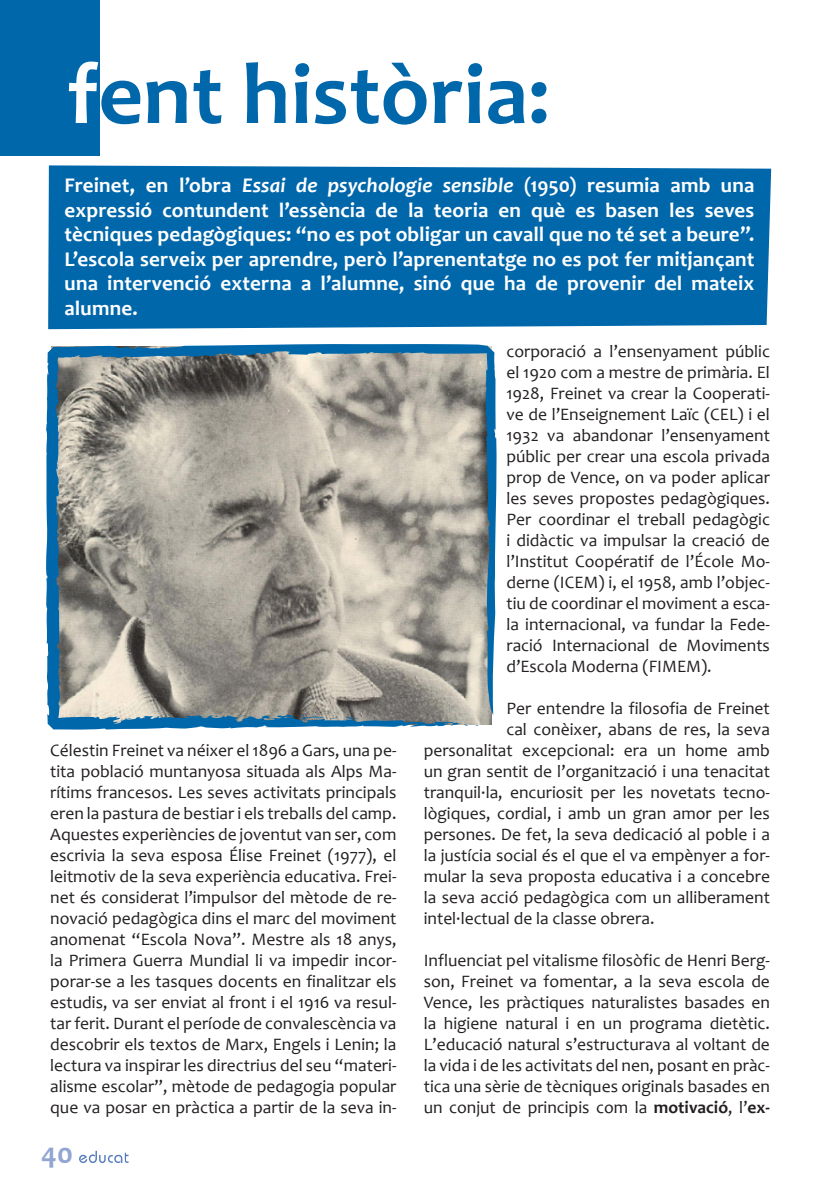
<style>
.page{position:relative;width:819px;height:1191px;background:#fff}
.page>*{position:absolute;margin:0;border:0;box-sizing:border-box;transform-origin:0 0}
.t1{font:700 87.5px "Candara";color:#0067aa}
.t2{font:700 29.75px "Candara";color:#92a5d3}
.t3{font:700 21px/24.5px "Candara";letter-spacing:.005em;color:#fff;text-align:justify}
.biog{font:17.5px/21px "Candara";color:#231f20;text-align:justify}
.s1{color:#fff}
.s2{font-style:italic}
.s3{font-weight:700}
</style>
<div class="page">
<svg style="left:79px;top:1150px;width:49px;height:13px"></svg>
<div style="left:0;top:0;width:100px;height:156px;background:#0067aa"></div>
<div style="left:48px;top:165px;width:723px;height:164px;background:#0067aa"></div>
<svg style="left:46px;top:344px;width:451px;height:386px;background:#999c99"></svg>
<svg style="left:462px;top:724px;width:18px;height:2px"></svg>
<svg style="left:329px;top:717px;width:10px;height:2px"></svg>
<svg style="left:297px;top:715px;width:8px;height:2px"></svg>
<p class="t1" style="left:67px;top:40px;width:485px"><span class="s1">f</span>ent història:</p>
<p class="t3" style="left:64px;top:173px;width:691px">Freinet, en l’obra <span class="s2">Essai de psychologie sensible</span> (1950) resumia amb una expressió contundent l’essència de la teoria en què es basen les seves tècniques pedagògiques: “no es pot obligar un cavall que no té set a beure”.<br>L’escola serveix per aprendre, però l’aprenentatge no es pot fer mitjançant una intervenció externa a l’alumne, sinó que ha de provenir del mateix alumne.</p>
<p class="biog" style="left:50px;top:740px;width:348px">Célestin Freinet va néixer el 1896 a Gars, una pe&shy;tita població muntanyosa situada als Alps Ma&shy;rítims francesos. Les seves activitats principals eren la pastura de bestiar i els treballs del camp.<br>Aquestes experiències de joventut van ser, com escrivia la seva esposa Élise Freinet (1977), el leitmotiv de la seva experiència educativa. Frei&shy;net és considerat l’impulsor del mètode de re&shy;novació pedagògica dins el marc del moviment anomenat “Escola Nova”. Mestre als 18 anys, la Primera Guerra Mundial li va impedir incor&shy;porar-se a les tasques docents en finalitzar els estudis, va ser enviat al front i el 1916 va resul&shy;tar ferit. Durant el període de convalescència va descobrir els textos de Marx, Engels i Lenin; la lectura va inspirar les directrius del seu “materi&shy;alisme escolar”, mètode de pedagogia popular que va posar en pràctica a partir de la seva in-</p>
<p class="t2" style="left:41px;top:1134px;width:33px">40</p>
<p class="biog" style="left:506px;top:341px;width:265px">corporació a l’ensenyament públic el 1920 com a mestre de primària. El 1928, Freinet va crear la Cooperati&shy;ve de l’Enseignement Laïc (CEL) i el 1932 va abandonar l’ensenyament públic per crear una escola privada prop de Vence, on va poder aplicar les seves propostes pedagògiques.<br>Per coordinar el treball pedagògic i didàctic va impulsar la creació de l’Institut Coopératif de l’École Mo&shy;derne (ICEM) i, el 1958, amb l’objec&shy;tiu de coordinar el moviment a esca&shy;la internacional, va fundar la Fede&shy;ració Internacional de Moviments d’Escola Moderna (FIMEM).</p>
<p class="biog" style="left:506px;top:698px;width:265px">Per entendre la filosofia de Freinet</p>
<p class="biog" style="left:506px;top:719px;width:265px">cal conèixer, abans de res, la seva</p>
<p class="biog" style="left:423px;top:740px;width:348px">personalitat excepcional: era un home amb</p>
<p class="biog" style="left:423px;top:761px;width:348px">un gran sentit de l’organització i una tenacitat</p>
<p class="biog" style="left:423px;top:782px;width:348px">tranquil·la, encuriosit per les novetats tecno-</p>
<p class="biog" style="left:423px;top:803px;width:348px">lògiques, cordial, i amb un gran amor per les</p>
<p class="biog" style="left:423px;top:824px;width:348px">persones. De fet, la seva dedicació al poble i a</p>
<p class="biog" style="left:423px;top:845px;width:348px">la justícia social és el que el va empènyer a for-</p>
<p class="biog" style="left:423px;top:866px;width:348px">mular la seva proposta educativa i a concebre</p>
<p class="biog" style="left:423px;top:887px;width:348px">la seva acció pedagògica com un alliberament</p>
<p class="biog" style="left:423px;top:908px;width:232px">intel·lectual de la classe obrera.</p>
<p class="biog" style="left:423px;top:950px;width:348px">Influenciat pel vitalisme filosòfic de Henri Berg&shy;son, Freinet va fomentar, a la seva escola de Vence, les pràctiques naturalistes basades en la higiene natural i en un programa dietètic.<br>L’educació natural s’estructurava al voltant de la vida i de les activitats del nen, posant en pràc&shy;tica una sèrie de tècniques originals basades en un conjut de principis com la <span class="s3">motivació</span>, l’<span class="s3">ex-</span></p>
</div>
